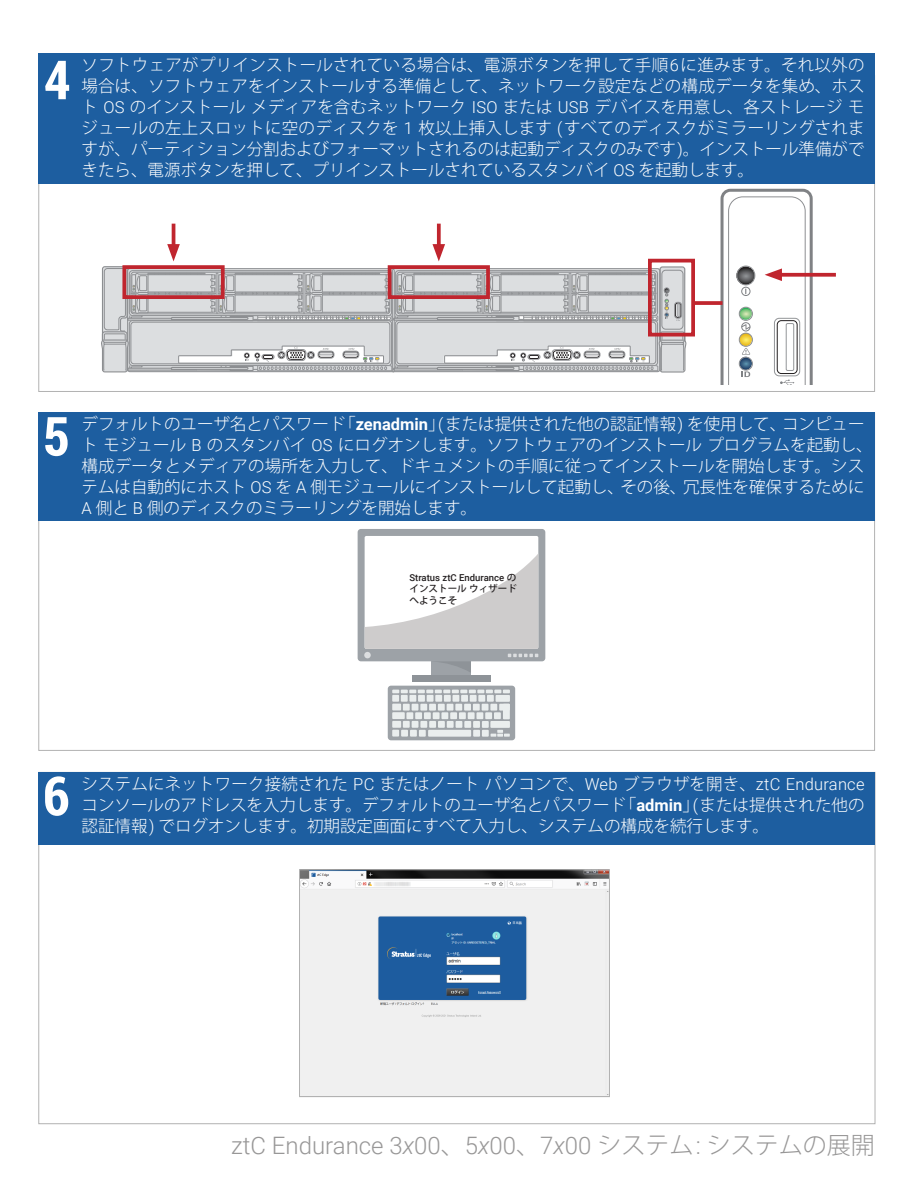
<style>
.page{position:relative;width:918px;height:1188px;background:#fff}
.page>*{position:absolute;margin:0;border:0;box-sizing:border-box;transform-origin:0 0}
.t1{font:700 54px "Roboto Condensed";color:#fff}
.t2{font:300 24px "Roboto";color:#989797}
.t3{font:300 16.5px/21px "Koz Go Pro";color:#fff;text-align:justify}
.t4{font:500 9.6px/11.4px "Roboto";color:#231f20;text-align:justify}
.s1{font-family:"Roboto"}
.s2{font-family:"Roboto";font-weight:700}
.s3{font-family:"Koz Go Pro"}
.s4{font-style:italic}
</style>
<div class="page">
<img style="left:301px;top:871px;width:307px;height:224px">
<div style="left:38px;top:53px;width:837px;height:131px;background:#1d5ea0"></div>
<div style="left:38px;top:412px;width:837px;height:109px;background:#1d5ea0"></div>
<div style="left:38px;top:772px;width:837px;height:72px;background:#1d5ea0"></div>
<svg style="left:388px;top:686px;width:127px;height:54px;background:#a1a6ab"></svg>
<svg style="left:392px;top:690px;width:118px;height:3px"></svg>
<div style="left:392px;top:695px;width:7px;height:7px;background:#eaeeee"></div>
<div style="left:401px;top:695px;width:7px;height:7px;background:#eaeeee"></div>
<div style="left:409px;top:695px;width:7px;height:7px;background:#eaeeee"></div>
<div style="left:418px;top:695px;width:7px;height:7px;background:#eaeeee"></div>
<div style="left:427px;top:695px;width:7px;height:7px;background:#eaeeee"></div>
<div style="left:435px;top:695px;width:7px;height:7px;background:#eaeeee"></div>
<div style="left:444px;top:695px;width:7px;height:7px;background:#eaeeee"></div>
<div style="left:453px;top:695px;width:6px;height:7px;background:#eaeeee"></div>
<div style="left:461px;top:695px;width:7px;height:7px;background:#eaeeee"></div>
<div style="left:470px;top:695px;width:7px;height:7px;background:#eaeeee"></div>
<div style="left:478px;top:695px;width:7px;height:7px;background:#eaeeee"></div>
<div style="left:487px;top:695px;width:7px;height:7px;background:#eaeeee"></div>
<div style="left:496px;top:695px;width:14px;height:7px;background:#eaeeee"></div>
<div style="left:490px;top:721px;width:20px;height:7px;background:#eaeeee"></div>
<div style="left:428px;top:730px;width:43px;height:7px;background:#eaeeee"></div>
<div style="left:499px;top:704px;width:11px;height:7px;background:#eaeeee"></div>
<div style="left:503px;top:704px;width:7px;height:15px;background:#eaeeee"></div>
<div style="left:490px;top:704px;width:7px;height:7px;background:#eaeeee"></div>
<div style="left:482px;top:704px;width:7px;height:7px;background:#eaeeee"></div>
<div style="left:473px;top:704px;width:7px;height:7px;background:#eaeeee"></div>
<div style="left:464px;top:704px;width:7px;height:7px;background:#eaeeee"></div>
<div style="left:455px;top:704px;width:7px;height:7px;background:#eaeeee"></div>
<div style="left:447px;top:704px;width:6px;height:7px;background:#eaeeee"></div>
<div style="left:438px;top:704px;width:7px;height:7px;background:#eaeeee"></div>
<div style="left:429px;top:704px;width:7px;height:7px;background:#eaeeee"></div>
<div style="left:420px;top:704px;width:7px;height:7px;background:#eaeeee"></div>
<div style="left:412px;top:704px;width:6px;height:7px;background:#eaeeee"></div>
<div style="left:403px;top:704px;width:7px;height:7px;background:#eaeeee"></div>
<div style="left:392px;top:704px;width:9px;height:6px;background:#eaeeee"></div>
<div style="left:482px;top:721px;width:7px;height:7px;background:#eaeeee"></div>
<div style="left:473px;top:721px;width:7px;height:7px;background:#eaeeee"></div>
<div style="left:464px;top:721px;width:7px;height:7px;background:#eaeeee"></div>
<div style="left:456px;top:721px;width:6px;height:7px;background:#eaeeee"></div>
<div style="left:447px;top:721px;width:7px;height:7px;background:#eaeeee"></div>
<div style="left:438px;top:721px;width:7px;height:7px;background:#eaeeee"></div>
<div style="left:429px;top:721px;width:7px;height:7px;background:#eaeeee"></div>
<div style="left:420px;top:721px;width:7px;height:7px;background:#eaeeee"></div>
<div style="left:412px;top:721px;width:6px;height:7px;background:#eaeeee"></div>
<div style="left:403px;top:721px;width:7px;height:7px;background:#eaeeee"></div>
<div style="left:419px;top:730px;width:7px;height:7px;background:#eaeeee"></div>
<div style="left:410px;top:730px;width:7px;height:7px;background:#eaeeee"></div>
<div style="left:401px;top:730px;width:7px;height:7px;background:#eaeeee"></div>
<div style="left:392px;top:730px;width:7px;height:7px;background:#eaeeee"></div>
<div style="left:392px;top:721px;width:9px;height:7px;background:#eaeeee"></div>
<div style="left:494px;top:712px;width:7px;height:7px;background:#eaeeee"></div>
<div style="left:485px;top:712px;width:7px;height:7px;background:#eaeeee"></div>
<div style="left:476px;top:712px;width:7px;height:7px;background:#eaeeee"></div>
<div style="left:468px;top:712px;width:7px;height:7px;background:#eaeeee"></div>
<div style="left:459px;top:712px;width:7px;height:7px;background:#eaeeee"></div>
<div style="left:450px;top:712px;width:7px;height:7px;background:#eaeeee"></div>
<div style="left:441px;top:712px;width:7px;height:7px;background:#eaeeee"></div>
<div style="left:433px;top:712px;width:7px;height:7px;background:#eaeeee"></div>
<div style="left:424px;top:712px;width:7px;height:7px;background:#eaeeee"></div>
<div style="left:415px;top:712px;width:7px;height:7px;background:#eaeeee"></div>
<div style="left:406px;top:712px;width:7px;height:7px;background:#eaeeee"></div>
<div style="left:392px;top:712px;width:13px;height:7px;background:#eaeeee"></div>
<div style="left:473px;top:730px;width:7px;height:7px;background:#eaeeee"></div>
<div style="left:482px;top:730px;width:7px;height:7px;background:#eaeeee"></div>
<svg style="left:491px;top:730px;width:19px;height:7px"></svg>
<div style="left:358px;top:529px;width:187px;height:132px;background:#9da2a7;border-radius:3px"></div>
<div style="left:365px;top:536px;width:173px;height:113px;background:#fff;border-radius:2px"></div>
<div style="left:432px;top:661px;width:39px;height:14px;background:#9da2a7"></div>
<div style="left:412px;top:675px;width:79px;height:6px;background:#8e9398"></div>
<svg style="left:365px;top:554px;width:173px;height:119px"></svg>
<div style="left:364px;top:652px;width:7px;height:6px;background:#dcdee0;border-radius:50%"></div>
<svg style="left:814px;top:273px;width:22px;height:4px"></svg>
<svg style="left:101px;top:188px;width:713px;height:197px"></svg>
<div style="left:388px;top:265px;width:102px;height:34px;border:4px solid #c0252e"></div>
<div style="left:648px;top:259px;width:47px;height:78px;border:4px solid #c0252e"></div>
<svg style="left:695px;top:301px;width:28px;height:4px"></svg>
<div style="left:299px;top:869px;width:311px;height:228px;border:1px solid #b2b2b2"></div>
<p class="t1" style="left:44px;top:42px;width:28px">4</p>
<p class="t3" style="left:82px;top:55px;width:785px">ソフトウェアがプリインストールされている場合は、電源ボタンを押して手順<span class="s1">6</span>に進みます。それ以外の場合は、ソフトウェアをインストールする準備として、ネットワーク設定などの構成データを集め、ホスト <span class="s1">OS</span> のインストールメディアを含むネットワーク <span class="s1">ISO</span> または <span class="s1">USB</span> デバイスを用意し、各ストレージモジュールの左上スロットに空のディスクを <span class="s1">1</span> 枚以上挿入します <span class="s1">(</span>すべてのディスクがミラーリングされますが、パーティション分割およびフォーマットされるのは起動ディスクのみです<span class="s1">)</span>。インストール準備ができたら、電源ボタンを押して、プリインストールされているスタンバイ <span class="s1">OS</span> を起動します。</p>
<p class="t1" style="left:43px;top:398px;width:28px">5</p>
<p class="t3" style="left:82px;top:414px;width:793px;text-align:left">デフォルトのユーザ名とパスワード「<span class="s2">zenadmin</span>」<span class="s1">(</span>または提供された他の認証情報<span class="s1">)</span> を使用して、コンピュートモジュール <span class="s1">B</span> のスタンバイ <span class="s1">OS</span> にログオンします。ソフトウェアのインストールプログラムを起動し、構成データとメディアの場所を入力して、ドキュメントの手順に従ってインストールを開始します。システムは自動的にホスト <span class="s1">OS</span> を <span class="s1">A</span> 側モジュールにインストールして起動し、その後、冗長性を確保するために<span class="s1">A</span> 側と <span class="s1">B</span> 側のディスクのミラーリングを開始します。</p>
<p class="t4" style="left:409px;top:572px;width:109px">Stratus ztC Endurance <span class="s3">のインストールウィザードへようこそ</span></p>
<p class="t1" style="left:43px;top:758px;width:28px">6</p>
<p class="t3" style="left:82px;top:774px;width:785px">システムにネットワーク接続された <span class="s1">PC</span> またはノートパソコンで、<span class="s1">Web</span> ブラウザを開き、<span class="s1">ztC Endurance</span>コンソールのアドレスを入力します。デフォルトのユーザ名とパスワード「<span class="s2">admin</span>」<span class="s1">(</span>または提供された他の認証情報<span class="s1">)</span> でログオンします。初期設定画面にすべて入力し、システムの構成を続行します。</p>
<p class="t2" style="left:231px;top:1129px;width:645px">ztC Endurance 3<span class="s4">x</span>00<span class="s3">、</span>5<span class="s4">x</span>00<span class="s3">、</span>7<span class="s4">x</span>00 <span class="s3">システム</span>: <span class="s3">システムの展開</span></p>
</div>
